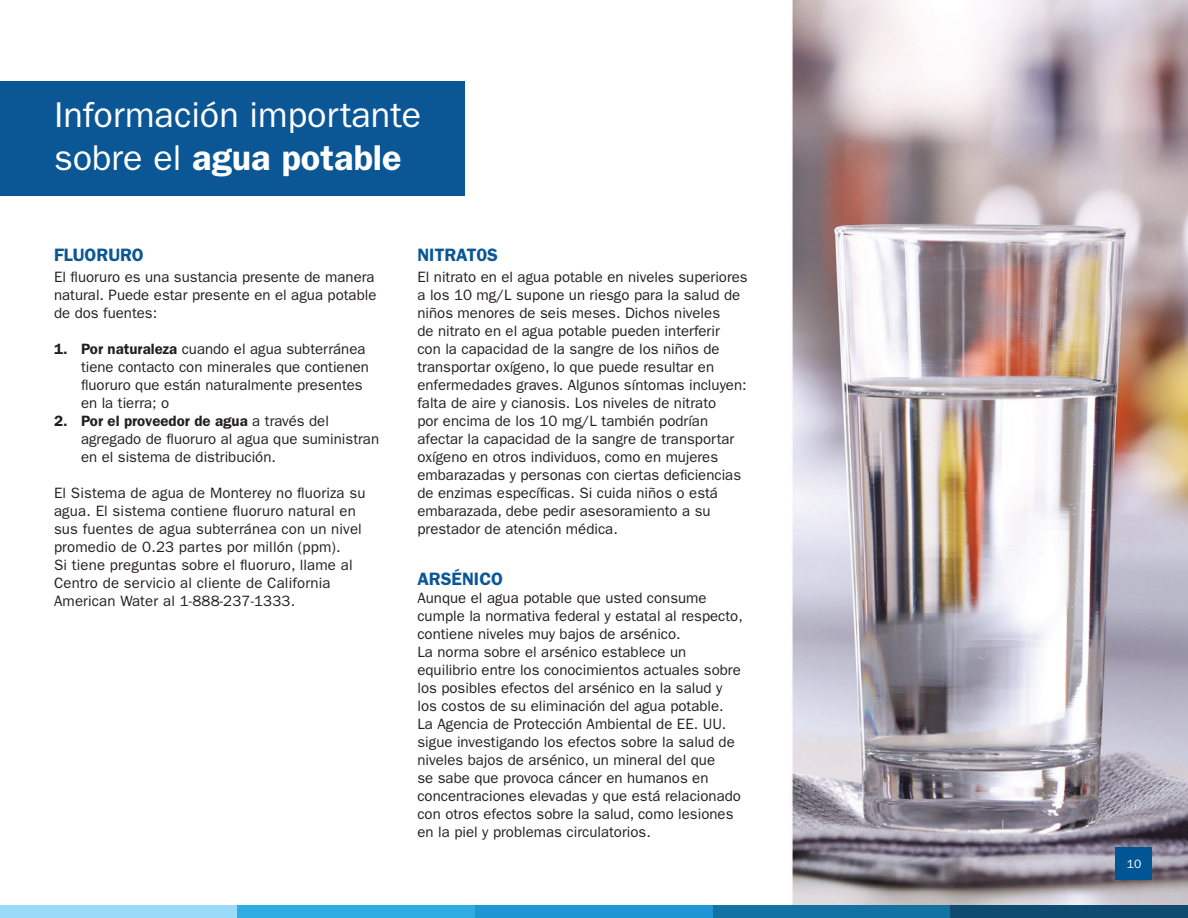
<style>
.page{position:relative;width:1188px;height:918px;background:#fff}
.page>*{position:absolute;margin:0;border:0;box-sizing:border-box;transform-origin:0 0}
.t1{font:36px/43.2px "ITC Franklin Gothic Std";color:#fff}
.t2{font:600 18px "ITC Franklin Gothic Std";color:#0b5795}
.t3{font:15px/18px "ITC Franklin Gothic Std";color:#231f20}
.t4{font:12.15px "ITC Franklin Gothic Std";color:#fff}
.s1{font-weight:600}
</style>
<div class="page">
<img style="left:792px;top:1px;width:396px;height:904px">
<div style="left:0;top:905px;width:238px;height:13px;background:#99dbf8"></div>
<div style="left:238px;top:905px;width:237px;height:13px;background:#2face2"></div>
<div style="left:475px;top:905px;width:238px;height:13px;background:#1e96d3"></div>
<div style="left:713px;top:905px;width:237px;height:13px;background:#1372a4"></div>
<div style="left:950px;top:905px;width:238px;height:13px;background:#0e4b6e"></div>
<div style="left:1116px;top:848px;width:36px;height:32px;background:#005594"></div>
<div style="left:0;top:81px;width:464px;height:114px;background:#0b5795"></div>
<h1 class="t1" style="left:54px;top:93px;width:369px">Información importante sobre el <span class="s1">agua potable</span></h1>
<p class="t2" style="left:54px;top:244px;width:91px">FLUORURO</p>
<p class="t3" style="left:54px;top:268px;width:324px">El fluoruro es una sustancia presente de manera natural. Puede estar presente en el agua potable de dos fuentes:</p>
<p class="t3" style="left:81px;top:340px;width:290px;text-indent:-27px"><span class="s1">1. Por naturaleza</span> cuando el agua subterránea tiene contacto con minerales que contienen fluoruro que están naturalmente presentes en la tierra; o</p>
<p class="t3" style="left:81px;top:412px;width:300px;text-indent:-27px"><span class="s1">2. Por el proveedor de agua</span> a través del agregado de fluoruro al agua que suministran en el sistema de distribución.</p>
<p class="t3" style="left:54px;top:484px;width:313px">El Sistema de agua de Monterey no fluoriza su agua. El sistema contiene fluoruro natural en sus fuentes de agua subterránea con un nivel promedio de 0.23 partes por millón (ppm).<br>Si tiene preguntas sobre el fluoruro, llame al Centro de servicio al cliente de California American Water al 1-888-237-1333.</p>
<p class="t2" style="left:417px;top:244px;width:82px">NITRAT0S</p>
<p class="t3" style="left:417px;top:268px;width:332px">El nitrato en el agua potable en niveles superiores a los 10 mg/L supone un riesgo para la salud de niños menores de seis meses. Dichos niveles<br>de nitrato en el agua potable pueden interferir<br>con la capacidad de la sangre de los niños de transportar oxígeno, lo que puede resultar en enfermedades graves. Algunos síntomas incluyen: falta de aire y cianosis. Los niveles de nitrato<br>por encima de los 10 mg/L también podrían afectar la capacidad de la sangre de transportar oxígeno en otros individuos, como en mujeres embarazadas y personas con ciertas deficiencias de enzimas específicas. Si cuida niños o está embarazada, debe pedir asesoramiento a su prestador de atención médica.</p>
<p class="t2" style="left:417px;top:568px;width:87px">ARSÉNICO</p>
<p class="t3" style="left:417px;top:589px;width:327px">Aunque el agua potable que usted consume cumple la normativa federal y estatal al respecto, contiene niveles muy bajos de arsénico.<br>La norma sobre el arsénico establece un equilibrio entre los conocimientos actuales sobre los posibles efectos del arsénico en la salud y los costos de su eliminación del agua potable.<br>La Agencia de Protección Ambiental de EE. UU. sigue investigando los efectos sobre la salud de niveles bajos de arsénico, un mineral del que<br>se sabe que provoca cáncer en humanos en concentraciones elevadas y que está relacionado con otros efectos sobre la salud, como lesiones en la piel y problemas circulatorios.</p>
<p class="t4" style="left:1127px;top:857px;width:16px">10</p>
</div>
